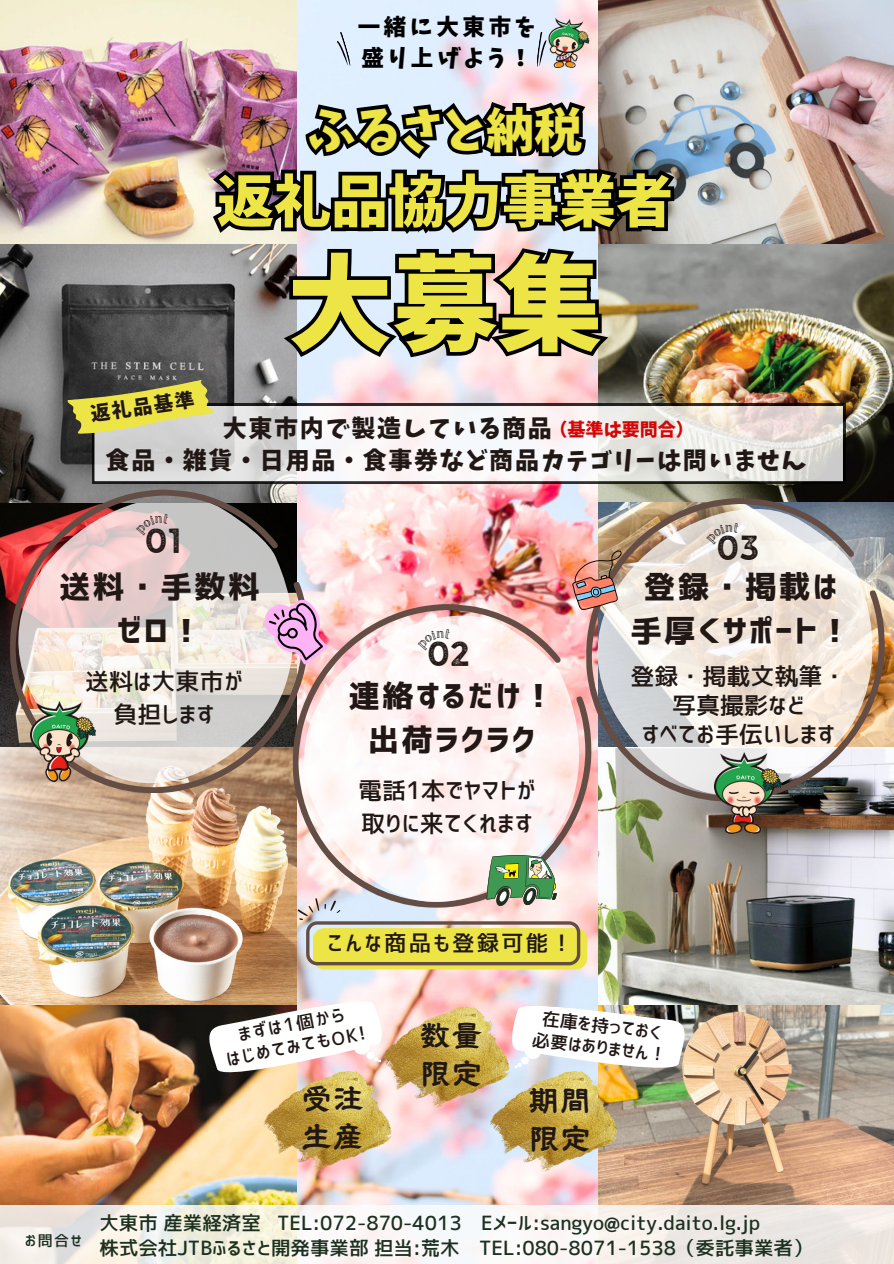
<style>
.page{position:relative;width:894px;height:1264px;background:#fff}
.page>*{position:absolute;margin:0;border:0;box-sizing:border-box;transform-origin:0 0}
.t1{font:105px "Keifont";color:#ede446}
.t2{font:57px "Keifont";color:#ede446}
.t3{font:48px "Keifont";color:#ede446}
.t4{font:33px "JA Jaya Giri Sans Rough";color:#211815}
.t5{font:31.5px/43.8px "Corporate Logo Bold";letter-spacing:.07em;color:#211815;text-align:center}
.t6{font:30px/38.2px "Motoya Reisyo Std W6";letter-spacing:.055em;color:#211815}
.t7{font:24px/32.7px "Corporate Logo Medium";color:#211815;text-align:center}
.t8{font:24px/32.7px "Keifont";letter-spacing:.07em;color:#211815}
.t9{font:22.5px/30.3px "Keifont";letter-spacing:.165em;color:#000}
.t10{font:22.5px "Corporate Logo Medium";letter-spacing:.09em;color:#211815}
.t11{font:19.5px/24.8px "Corporate Logo Medium";color:#1c3020}
.t12{font:19.5px "Keifont";color:#211815}
.t13{font:18px/22.5px "Corporate Logo Medium";color:#211815;text-align:center}
.t14{font:18px "Keifont";color:#d40707}
.t15{font:15px "Corporate Logo Medium";color:#1c3020}
</style>
<div class="page">
<img style="left:296px;top:0;width:302px;height:1204px">
<img style="left:0;top:0;width:296px;height:245px">
<img style="left:0;top:245px;width:296px;height:502px">
<img style="left:0;top:747px;width:296px;height:457px">
<img style="left:292px;top:603px;width:299px;height:304px">
<img style="left:616px;top:0;width:277px;height:245px">
<img style="left:598px;top:245px;width:295px;height:502px">
<img style="left:598px;top:748px;width:295px;height:456px">
<svg style="left:304px;top:615px;width:275px;height:240px;fill:#fef3f3"></svg>
<svg style="left:92px;top:404px;width:753px;height:79px"></svg>
<svg style="left:67px;top:379px;width:146px;height:58px;background:#b6b15d"></svg>
<img style="left:487px;top:1080px;width:139px;height:93px">
<img style="left:261px;top:1086px;width:139px;height:87px">
<img style="left:378px;top:1006px;width:140px;height:103px">
<svg style="left:0;top:1204px;width:893px;height:59px"></svg>
<img style="left:585px;top:497px;width:299px;height:304px">
<img style="left:572px;top:550px;width:49px;height:60px">
<svg style="left:297px;top:855px;width:290px;height:114px"></svg>
<svg style="left:10px;top:489px;width:299px;height:304px;background:#c6b3ad"></svg>
<svg style="left:264px;top:598px;width:63px;height:67px;background:#dbacca"></svg>
<img style="left:30px;top:701px;width:65px;height:80px">
<img style="left:714px;top:752px;width:67px;height:81px">
<svg style="left:200px;top:997px;width:191px;height:89px"></svg>
<img style="left:504px;top:1003px;width:188px;height:77px">
<svg style="left:299px;top:12px;width:77px;height:153px;background:#b2becb"></svg>
<svg style="left:376px;top:0;width:303px;height:244px;background:#a3a3a7"></svg>
<svg style="left:207px;top:165px;width:409px;height:197px;background:#6d6d70"></svg>
<svg style="left:136px;top:514px;width:33px;height:21px"></svg>
<svg style="left:706px;top:522px;width:33px;height:22px"></svg>
<svg style="left:417px;top:629px;width:33px;height:21px"></svg>
<h4 class="t9" style="left:357px;top:12px;width:180px">一緒に大東市を盛り上げよう！</h4>
<p class="t3" style="left:308px;top:107px;width:276px">ふるさと納税</p>
<p class="t2" style="left:217px;top:173px;width:457px">返礼品協力事業者</p>
<p class="t1" style="left:287px;top:252px;width:316px">大募集</p>
<p class="t12" style="left:89px;top:404px;width:106px;rotate:-8deg">返礼品基準</p>
<p class="t8" style="left:106px;top:411px;width:701px;text-indent:117px">大東市内で製造している商品<br>食品・雑貨・日用品・食事券など商品カテゴリーは問いません</p>
<p class="t14" style="left:549px;top:421px;width:145px">（基準は要問合）</p>
<p class="t4" style="left:146px;top:527px;width:37px">01</p>
<p class="t4" style="left:718px;top:534px;width:44px">03</p>
<p class="t5" style="left:630px;top:565px;width:222px">登録・掲載は手厚くサポート！</p>
<p class="t5" style="left:348px;top:673px;width:207px">連絡するだけ！出荷ラクラク</p>
<h4 class="t5" style="left:59px;top:564px;width:202px">送料・手数料ゼロ！</h4>
<p class="t7" style="left:85px;top:665px;width:159px">送料は大東市が負担します</p>
<p class="t4" style="left:429px;top:640px;width:44px">02</p>
<p class="t7" style="left:630px;top:661px;width:217px;line-height:29.2px">登録・掲載文執筆・写真撮影など<br>すべてお手伝いします</p>
<p class="t7" style="left:358px;top:774px;width:179px;text-align:left">電話1本でヤマトが取りに来てくれます</p>
<h5 class="t10" style="left:327px;top:931px;width:247px">こんな商品も登録可能！</h5>
<p class="t13" style="left:220px;top:1026px;width:143px;rotate:-11deg">まずは1個から<br>はじめてみてもOK!</p>
<h6 class="t13" style="left:543px;top:1007px;width:122px;rotate:7deg">在庫を持っておく</h6>
<h2 class="t6" style="left:420px;top:1016px;width:63px">数量限定</h2>
<h6 class="t13" style="left:533px;top:1027px;width:137px;rotate:7deg">必要はありません！</h6>
<p class="t6" style="left:302px;top:1079px;width:63px">受注生産</p>
<h2 class="t6" style="left:529px;top:1081px;width:63px">期間限定</h2>
<p class="t15" style="left:24px;top:1232px;width:59px">お問合せ</p>
<h2 class="t11" style="left:99px;top:1210px;width:714px">大東市産業経済室 TEL:072-870-4013 Eメール:sangyo@city.daito.lg.jp<br>株式会社JTBふるさと開発事業部担当:荒木 TEL:080-8071-1538（委託事業者）</h2>
</div>
